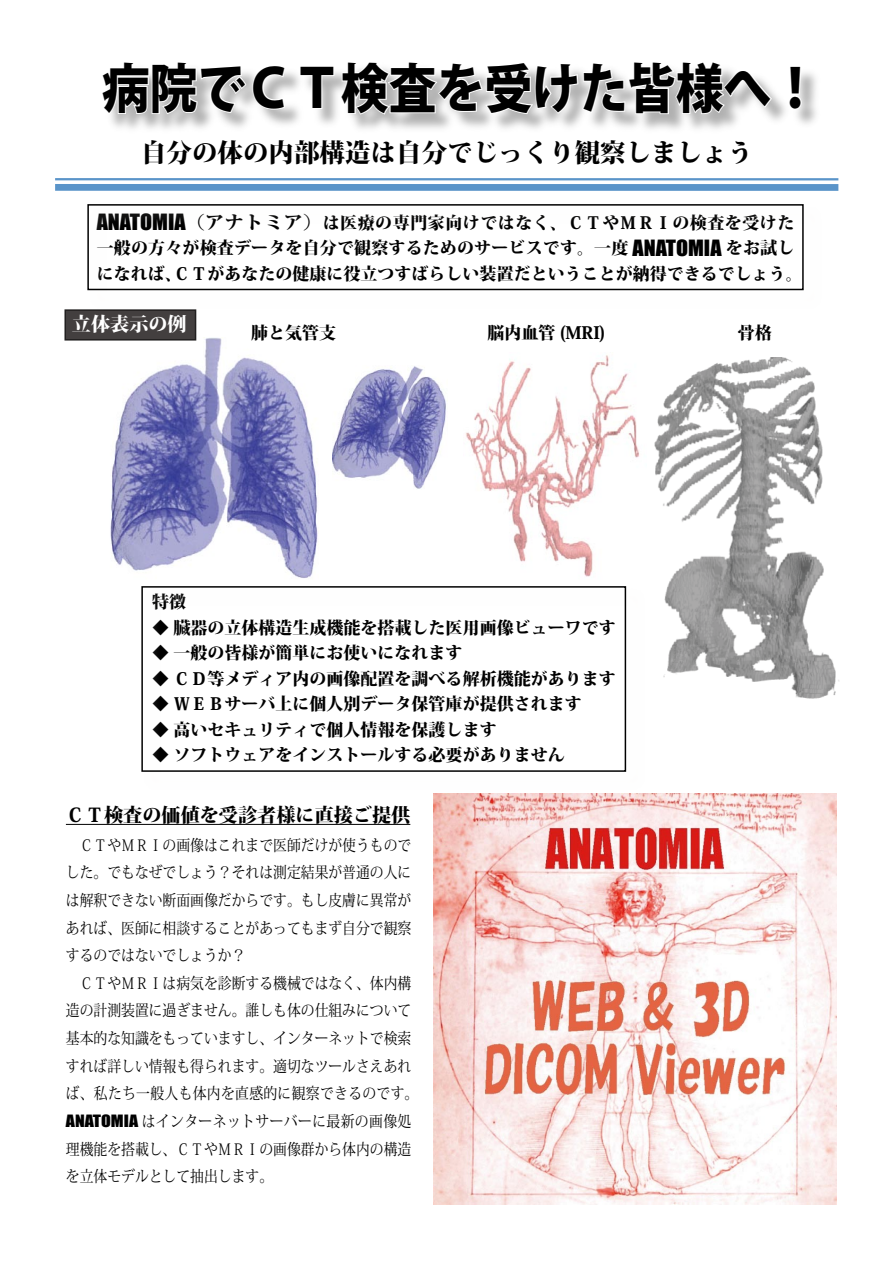
<style>
.page{position:relative;width:893px;height:1263px;background:#fff}
.page>*{position:absolute;margin:0;border:0;box-sizing:border-box;transform-origin:0 0}
.t1{font:800 53.1px "Koz Go Pro";color:#000;scale:.9 1}
.t2{font:800 25.5px "Koz Min Pro";color:#000}
.t3{font:20.55px "Impact";color:#000;scale:1.07 1}
.t4{font:800 19.2px "Koz Min Pro";color:#000}
.t5{font:800 19.2px "Koz Min Pro";color:#fff}
.t6{font:800 16.95px/25.5px "Koz Min Pro";color:#000}
.t7{font:800 16.95px "Koz Min Pro";letter-spacing:.03em;color:#000}
.t8{font:15.6px/27.6px "Koz Min Pro";color:#000;scale:.88 1}
.s1{font-weight:400;font-size:18px}
.s2{font-size:18px}
.s3{font-family:"Impact"}
</style>
<div class="page">
<svg style="left:55px;top:178px;width:783px;height:13px"></svg>
<img style="left:433px;top:794px;width:404px;height:410px">
<img style="left:110px;top:337px;width:208px;height:241px">
<img style="left:333px;top:366px;width:115px;height:123px">
<img style="left:654px;top:357px;width:185px;height:342px">
<img style="left:465px;top:355px;width:174px;height:222px">
<hr style="left:66px;top:824px;width:344px;height:1px;background:#000">
<div style="left:103px;top:62px;width:718px;height:72px;background:#969696;opacity:.75"></div>
<svg style="left:103px;top:62px;width:184px;height:54px"></svg>
<svg style="left:298px;top:62px;width:475px;height:54px"></svg>
<svg style="left:788px;top:65px;width:15px;height:46px"></svg>
<div style="left:65px;top:310px;width:131px;height:30px;background:#433f3f"></div>
<div style="left:64px;top:309px;width:132px;height:32px;border:2px solid #222020"></div>
<div style="left:88px;top:205px;width:736px;height:106px;background:#fff"></div>
<div style="left:87px;top:204px;width:717px;height:86px;border:2px solid #000"></div>
<div style="left:141px;top:586px;width:485px;height:186px;border:2px solid #000"></div>
<h1 class="t1" style="left:102px;top:54px;width:799px">病院でＣＴ検査を受けた皆様へ!</h1>
<h2 class="t2" style="left:141px;top:133px;width:614px">自分の体の内部構造は自分でじっくり観察しましょう</h2>
<h3 class="t3" style="left:97px;top:206px;width:85px">ANATOMIA</h3>
<p class="t7" style="left:186px;top:210px;width:610px"><span class="s1">（</span><span class="s2">アナトミア</span><span class="s1">）</span>は医療の専門家向けではなく、ＣＴやＭＲＩの検査を受けた</p>
<p class="t6" style="left:173px;top:234px;width:631px;text-indent:-77px">一般の方々が検査データを自分で観察するためのサービスです。一度<br>ＣＴがあなたの健康に役立つすばらしい装置だということが納得できるでしょう。</p>
<h3 class="t3" style="left:633px;top:232px;width:85px">ANATOMIA</h3>
<p class="t6" style="left:726px;top:234px;width:70px">をお試し</p>
<p class="t6" style="left:97px;top:260px;width:87px">になれば、</p>
<p class="t5" style="left:72px;top:310px;width:116px">立体表示の例</p>
<p class="t6" style="left:251px;top:319px;width:87px">肺と気管支</p>
<p class="t6" style="left:488px;top:319px;width:119px">脳内血管 (MRI)</p>
<p class="t6" style="left:152px;top:588px;width:36px">特徴</p>
<p class="t6" style="left:152px;top:614px;width:465px">◆ 臓器の立体構造生成機能を搭載した医用画像ビューワです</p>
<p class="t6" style="left:152px;top:639px;width:312px">◆ 一般の皆様が簡単にお使いになれます</p>
<p class="t6" style="left:152px;top:665px;width:465px">◆ ＣＤ等メディア内の画像配置を調べる解析機能があります</p>
<p class="t6" style="left:152px;top:690px;width:431px">◆ ＷＥＢサーバ上に個人別データ保管庫が提供されます</p>
<p class="t6" style="left:152px;top:716px;width:346px">◆ 高いセキュリティで個人情報を保護します</p>
<p class="t6" style="left:152px;top:741px;width:414px">◆ ソフトウェアをインストールする必要がありません</p>
<p class="t4" style="left:66px;top:800px;width:346px">ＣＴ検査の価値を受診者様に直接ご提供</p>
<p class="t8" style="left:66px;top:830px;width:402px">　ＣＴやＭＲＩの画像はこれまで医師だけが使うものでした。でもなぜでしょう？それは測定結果が普通の人には解釈できない断面画像だからです。もし皮膚に異常があれば、医師に相談することがあってもまず自分で観察するのではないでしょうか?<br>　ＣＴやＭＲＩは病気を診断する機械ではなく、体内構造の計測装置に過ぎません。誰しも体の仕組みについて基本的な知識をもっていますし、インターネットで検索すれば詳しい情報も得られます。適切なツールさえあれば、私たち一般人も体内を直感的に観察できるのです。<br><span class="s3">ANATOMIA</span> はインターネットサーバーに最新の画像処理機能を搭載し、ＣＴやＭＲＩの画像群から体内の構造を立体モデルとして抽出します。</p>
<p class="t6" style="left:738px;top:319px;width:36px">骨格</p>
</div>
